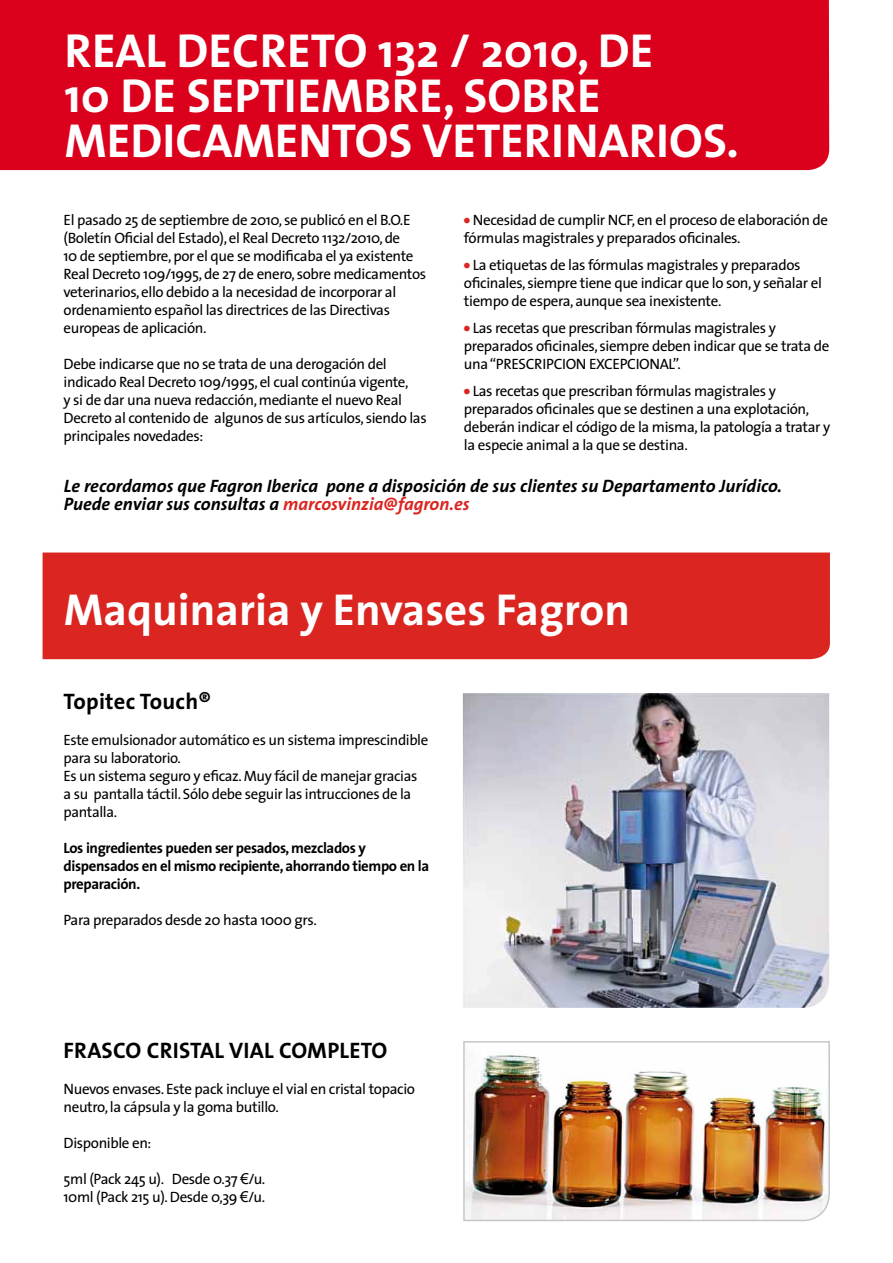
<style>
.page{position:relative;width:893px;height:1263px;background:#fff}
.page>*{position:absolute;margin:0;border:0;box-sizing:border-box;transform-origin:0 0}
.t1{font:700 48px/45px "The Sans";color:#fff}
.t2{font:700 45px "The Sans";color:#fff}
.t3{font:700 22.5px "The Sans";letter-spacing:.01em;color:#000}
.t4{font:italic 700 18px/18px "The Sans";color:#000}
.t5{font:15px/18px "The Sans";letter-spacing:-.025em;color:#000}
.t6{font:700 15px/18px "The Sans";letter-spacing:-.025em;color:#000}
.s1{font-weight:900;color:#da2520}
.s2{color:#da2520}
.s3{font-family:"Arial"}
</style>
<div class="page">
<div style="left:0;top:0;width:829px;height:170px;background:#db001b"></div>
<div style="left:43px;top:552px;width:787px;height:107px;background:#da2520"></div>
<img style="left:463px;top:693px;width:366px;height:315px">
<img style="left:463px;top:1041px;width:367px;height:181px">
<h1 class="t1" style="left:65px;top:27px;width:676px">REAL DECRETO 132 / 2010, DE<br>10 DE SEPTIEMBRE, SOBRE<br>MEDICAMENTOS VETERINARIOS.</h1>
<p class="t5" style="left:64px;top:210px;width:364px">El pasado 25 de septiembre de 2010, se publicó en el B.O.E (Boletín Oficial del Estado), el Real Decreto 1132/2010, de<br>10 de septiembre, por el que se modificaba el ya existente Real Decreto 109/1995, de 27 de enero, sobre medicamentos veterinarios, ello debido a la necesidad de incorporar al ordenamiento español las directrices de las Directivas europeas de aplicación.</p>
<p class="t5" style="left:64px;top:354px;width:365px">Debe indicarse que no se trata de una derogación del indicado Real Decreto 109/1995, el cual continúa vigente,<br>y si de dar una nueva redacción, mediante el nuevo Real Decreto al contenido de algunos de sus artículos, siendo las principales novedades:</p>
<p class="t5" style="left:464px;top:210px;width:366px"><span class="s1">•</span> Necesidad de cumplir NCF, en el proceso de elaboración de fórmulas magistrales y preparados oficinales.</p>
<p class="t5" style="left:464px;top:255px;width:359px"><span class="s1">•</span> La etiquetas de las fórmulas magistrales y preparados oficinales, siempre tiene que indicar que lo son, y señalar el tiempo de espera, aunque sea inexistente.</p>
<p class="t5" style="left:464px;top:318px;width:367px"><span class="s1">•</span> Las recetas que prescriban fórmulas magistrales y preparados oficinales, siempre deben indicar que se trata de una “PRESCRIPCION EXCEPCIONAL”.</p>
<p class="t5" style="left:464px;top:381px;width:368px"><span class="s1">•</span> Las recetas que prescriban fórmulas magistrales y preparados oficinales que se destinen a una explotación, deberán indicar el código de la misma, la patología a tratar y la especie animal a la que se destina.</p>
<p class="t4" style="left:64px;top:477px;width:720px">Le recordamos que Fagron Iberica pone a disposición de sus clientes su Departamento Jurídico.<br>Puede enviar sus consultas a <span class="s2">marcosvinzia@fagron.es</span></p>
<h2 class="t2" style="left:64px;top:572px;width:568px">Maquinaria y Envases Fagron</h2>
<h3 class="t3" style="left:64px;top:683px;width:149px">Topitec Touch®</h3>
<p class="t5" style="left:64px;top:731px;width:366px">Este emulsionador automático es un sistema imprescindible para su laboratorio.<br>Es un sistema seguro y eficaz. Muy fácil de manejar gracias a su pantalla táctil. Sólo debe seguir las intrucciones de la pantalla.</p>
<p class="t6" style="left:64px;top:839px;width:367px">Los ingredientes pueden ser pesados, mezclados y dispensados en el mismo recipiente, ahorrando tiempo en la preparación.</p>
<p class="t5" style="left:64px;top:911px;width:255px">Para preparados desde 20 hasta 1000 grs.</p>
<h3 class="t3" style="left:64px;top:1032px;width:325px">FRASCO CRISTAL VIAL COMPLETO</h3>
<p class="t5" style="left:64px;top:1079px;width:353px">Nuevos envases. Este pack incluye el vial en cristal topacio neutro, la cápsula y la goma butillo.</p>
<p class="t5" style="left:64px;top:1133px;width:89px">Disponible en:</p>
<p class="t5" style="left:64px;top:1169px;width:203px">5ml (Pack 245 u). Desde 0.37 <span class="s3">€</span>/u.<br>10ml (Pack 215 u). Desde 0,39 <span class="s3">€</span>/u.</p>
</div>
